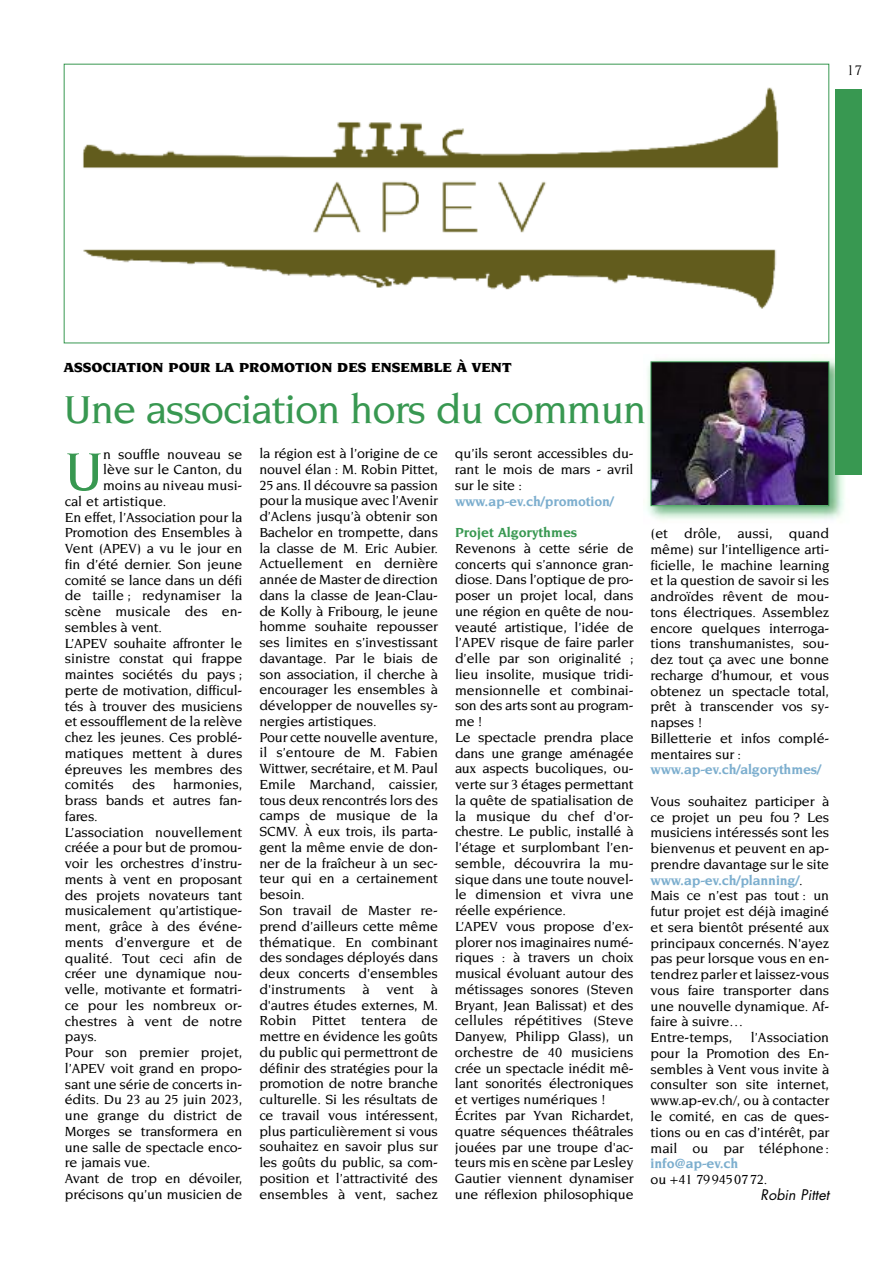
<style>
.page{position:relative;width:893px;height:1263px;background:#fff}
.page>*{position:absolute;margin:0;border:0;box-sizing:border-box;transform-origin:0 0}
.t1{font:500 57.45px "Novarese";color:#389851}
.t2{font:500 42px "Novarese";letter-spacing:-.025em;color:#389851}
.t3{font:15px "Novarese";color:#000}
.t4{font:500 14.25px/15.8px "Novarese";letter-spacing:-.01em;color:#000}
.t5{font:700 14.25px "Novarese";letter-spacing:-.01em;color:#7caece}
.t6{font:900 14.25px "Novarese";color:#000}
.t7{font:700 14.25px "Novarese";color:#389851}
.t8{font:italic 14.25px "Futura";color:#000}
.s1{font-weight:700;color:#7caece}
</style>
<div class="page">
<img style="left:647px;top:358px;width:197px;height:162px">
<img style="left:653px;top:363px;width:174px;height:141px">
<div style="left:651px;top:361px;width:178px;height:145px;border:1px solid #389851"></div>
<div style="left:835px;top:89px;width:27px;height:386px;background:#389851"></div>
<img style="left:83px;top:87px;width:696px;height:222px">
<p class="t3" style="left:847px;top:64px;width:16px">17</p>
<p class="t6" style="left:64px;top:361px;width:449px">ASSOCIATION POUR LA PROMOTION DES ENSEMBLE À VENT</p>
<h2 class="t2" style="left:64px;top:392px;width:584px">Une association hors du commun</h2>
<h1 class="t1" style="left:65px;top:448px;width:40px">U</h1>
<p class="t4" style="left:103px;top:447px;width:141px">n souffle nouveau se</p>
<p class="t4" style="left:259px;top:446px;width:180px">la région est à l’origine de ce nouvel élan : M. Robin Pittet,<br>25 ans. Il découvre sa passion pour la musique avec l’Avenir d’Aclens jusqu’à obtenir son<br>Bachelor en trompette, dans la classe de M. Eric Aubier.<br>Actuellement en dernière année de Master de direction dans la classe de Jean-Clau&shy;de Kolly à Fribourg, le jeune homme souhaite repousser ses limites en s’investissant davantage. Par le biais de son association, il cherche à encourager les ensembles à développer de nouvelles sy&shy;nergies artistiques.<br>Pour cette nouvelle aventure, il s’entoure de M. Fabien<br>Wittwer, secrétaire, et M. Paul<br>Emile Marchand, caissier, tous deux rencontrés lors des camps de musique de la<br>SCMV. À eux trois, ils parta&shy;gent la même envie de don&shy;ner de la fraîcheur à un sec&shy;teur qui en a certainement besoin.<br>Son travail de Master re&shy;prend d’ailleurs cette même thématique. En combinant des sondages déployés dans deux concerts d'ensembles d'instruments à vent à d'autres études externes, M.<br>Robin Pittet tentera de mettre en évidence les goûts du public qui permettront de définir des stratégies pour la promotion de notre branche culturelle. Si les résultats de ce travail vous intéressent, plus particulièrement si vous souhaitez en savoir plus sur les goûts du public, sa com&shy;position et l’attractivité des ensembles à vent, sachez</p>
<p class="t4" style="left:455px;top:447px;width:180px;text-align:justify">qu’ils seront accessibles du&shy;rant le mois de mars - avril sur le site :</p>
<p class="t4" style="left:103px;top:462px;width:141px">lève sur le Canton, du</p>
<p class="t4" style="left:103px;top:478px;width:141px">moins au niveau musi-</p>
<p class="t4" style="left:65px;top:494px;width:103px">cal et artistique.</p>
<p class="t4" style="left:65px;top:510px;width:179px">En effet, l’Association pour la</p>
<p class="t4" style="left:65px;top:525px;width:179px">Promotion des Ensembles à</p>
<p class="t4" style="left:65px;top:541px;width:179px">Vent (APEV) a vu le jour en</p>
<p class="t4" style="left:65px;top:557px;width:179px">fin d’été dernier. Son jeune</p>
<p class="t4" style="left:65px;top:573px;width:179px">comité se lance dans un défi</p>
<p class="t4" style="left:65px;top:588px;width:179px">de taille ; redynamiser la</p>
<p class="t4" style="left:65px;top:604px;width:179px">scène musicale des en-</p>
<p class="t4" style="left:65px;top:620px;width:99px">sembles à vent.</p>
<p class="t4" style="left:65px;top:636px;width:179px">L’APEV souhaite affronter le</p>
<p class="t4" style="left:65px;top:651px;width:179px">sinistre constat qui frappe</p>
<p class="t4" style="left:65px;top:667px;width:179px">maintes sociétés du pays ;</p>
<p class="t4" style="left:65px;top:683px;width:179px">perte de motivation, difficul-</p>
<p class="t4" style="left:65px;top:699px;width:179px">tés à trouver des musiciens</p>
<p class="t4" style="left:65px;top:714px;width:179px">et essoufflement de la relève</p>
<p class="t4" style="left:65px;top:730px;width:179px">chez les jeunes. Ces problé-</p>
<p class="t4" style="left:65px;top:746px;width:179px">matiques mettent à dures</p>
<p class="t4" style="left:65px;top:762px;width:179px">épreuves les membres des</p>
<p class="t4" style="left:65px;top:777px;width:51px">comités</p>
<p class="t4" style="left:132px;top:777px;width:24px">des</p>
<p class="t5" style="left:455px;top:495px;width:160px">www.ap-ev.ch/promotion/</p>
<p class="t7" style="left:455px;top:527px;width:124px">Projet Algorythmes</p>
<p class="t4" style="left:455px;top:541px;width:180px">Revenons à cette série de concerts qui s’annonce gran&shy;diose. Dans l’optique de pro&shy;poser un projet local, dans une région en quête de nou&shy;veauté artistique, l’idée de l’APEV risque de faire parler d’elle par son originalité ; lieu insolite, musique tridi&shy;mensionnelle et combinai&shy;son des arts sont au program&shy;me !<br>Le spectacle prendra place dans une grange aménagée aux aspects bucoliques, ou&shy;verte sur 3 étages permettant la quête de spatialisation de la musique du chef d'or&shy;chestre. Le public, installé à l’étage et surplombant l’en&shy;semble, découvrira la mu&shy;sique dans une toute nouvel&shy;le dimension et vivra une réelle expérience.<br>L’APEV vous propose d’ex&shy;plorer nos imaginaires numé&shy;riques : à travers un choix musical évoluant autour des métissages sonores (Steven<br>Bryant, Jean Balissat) et des cellules répétitives (Steve<br>Danyew, Philipp Glass), un orchestre de 40 musiciens crée un spectacle inédit mê&shy;lant sonorités électroniques et vertiges numériques !<br>Écrites par Yvan Richardet, quatre séquences théâtrales jouées par une troupe d'ac&shy;teurs mis en scène par Lesley<br>Gautier viennent dynamiser une réflexion philosophique</p>
<p class="t4" style="left:651px;top:526px;width:180px">(et drôle, aussi, quand même) sur l’intelligence arti&shy;ficielle, le machine learning et la question de savoir si les androïdes rêvent de mou&shy;tons électriques. Assemblez encore quelques interroga&shy;tions transhumanistes, sou&shy;dez tout ça avec une bonne recharge d’humour, et vous obtenez un spectacle total, prêt à transcender vos sy&shy;napses !<br>Billetterie et infos complé&shy;mentaires sur :</p>
<p class="t5" style="left:651px;top:764px;width:172px">www.ap-ev.ch/algorythmes/</p>
<p class="t4" style="left:651px;top:794px;width:180px">Vous souhaitez participer à ce projet un peu fou ? Les musiciens intéressés sont les bienvenus et peuvent en ap&shy;prendre davantage sur le site <span class="s1">www.ap-ev.ch/planning/</span>.<br>Mais ce n’est pas tout : un futur projet est déjà imaginé et sera bientôt présenté aux principaux concernés. N'ayez pas peur lorsque vous en en&shy;tendrez parler et laissez-vous vous faire transporter dans une nouvelle dynamique. Af&shy;faire à suivre…<br>Entre-temps,</p>
<p class="t4" style="left:65px;top:777px;width:179px;text-indent:108px">harmonies, brass bands et autres fan&shy;fares.<br>L’association nouvellement créée a pour but de promou&shy;voir les orchestres d’instru&shy;ments à vent en proposant des projets novateurs tant musicalement qu’artistique&shy;ment, grâce à des événe&shy;ments d’envergure et de qualité. Tout ceci afin de créer une dynamique nou&shy;velle, motivante et formatri&shy;ce pour les nombreux or&shy;chestres à vent de notre pays.<br>Pour son premier projet, l’APEV voit grand en propo&shy;sant une série de concerts in&shy;édits. Du 23 au 25 juin 2023, une grange du district de<br>Morges se transformera en une salle de spectacle enco&shy;re jamais vue.<br>Avant de trop en dévoiler, précisons qu’un musicien de</p>
<p class="t4" style="left:651px;top:1030px;width:180px;text-align:justify;text-indent:100px">l’Association pour la Promotion des En&shy;sembles à Vent vous invite à consulter son site internet, www.ap-ev.ch/, ou à contacter le comité, en cas de ques&shy;tions ou en cas d’intérêt, par mail ou par téléphone:</p>
<p class="t5" style="left:651px;top:1158px;width:89px">info@ap-ev.ch</p>
<p class="t4" style="left:651px;top:1172px;width:118px">ou +41 799450772.</p>
<p class="t8" style="left:761px;top:1188px;width:70px">Robin Pittet</p>
</div>
